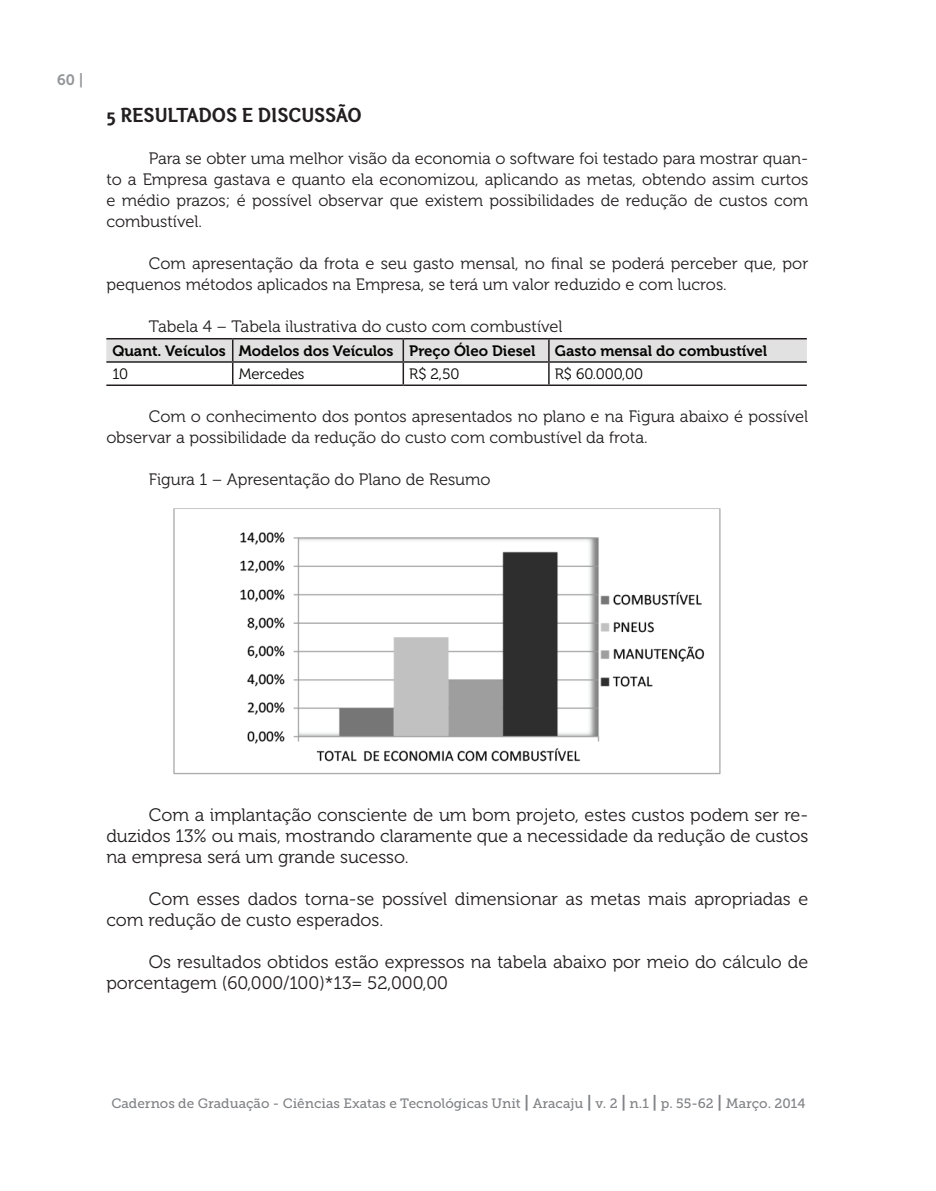
<style>
.page{position:relative;width:936px;height:1191px;background:#fff}
.page>*{position:absolute;margin:0;border:0;box-sizing:border-box;transform-origin:0 0}
.t1{font:21px "Otari Bold Limited";color:#231f20}
.t2{font:18px/21px "Museo 300";color:#231f20}
.t3{font:16.5px/21px "Museo 300";color:#231f20}
.t4{font:15px "Museo 700";color:#040503}
.t5{font:15px "Museo 300";color:#040503}
.t6{font:15px "Museo 700";color:#939598}
.t7{font:13.5px "Museo Slab 500";color:#808285}
.s1{font-family:"Museo 700";font-size:16.5px}
</style>
<div class="page">
<hr style="left:106px;top:338px;width:127px;height:1px;background:#231f20">
<hr style="left:233px;top:338px;width:170px;height:1px;background:#231f20">
<hr style="left:403px;top:338px;width:146px;height:1px;background:#231f20">
<hr style="left:549px;top:338px;width:257px;height:1px;background:#231f20">
<svg style="left:106px;top:339px;width:700px;height:45px"></svg>
<hr style="left:106px;top:384px;width:127px;height:2px;background:#231f20">
<hr style="left:233px;top:384px;width:170px;height:2px;background:#231f20">
<hr style="left:403px;top:384px;width:146px;height:2px;background:#231f20">
<hr style="left:549px;top:384px;width:257px;height:2px;background:#231f20">
<img style="left:173px;top:508px;width:548px;height:267px">
<p class="t6" style="left:57px;top:71px;width:28px">60 |</p>
<p class="t1" style="left:106px;top:102px;width:257px">5 RESULTADOS E DISCUSSÃO</p>
<p class="t3" style="left:106px;top:148px;width:703px;text-align:justify;text-indent:43px">Para se obter uma melhor visão da economia o software foi testado para mostrar quan&shy;to a Empresa gastava e quanto ela economizou, aplicando as metas, obtendo assim curtos e médio prazos; é possível observar que existem possibilidades de redução de custos com combustível.</p>
<p class="t3" style="left:106px;top:253px;width:703px;text-indent:43px">Com apresentação da frota e seu gasto mensal, no final se poderá perceber que, por pequenos métodos aplicados na Empresa, se terá um valor reduzido e com lucros.</p>
<p class="t3" style="left:149px;top:316px;width:415px">Tabela 4 – Tabela ilustrativa do custo com combustível</p>
<p class="t4" style="left:112px;top:342px;width:424px">Quant. Veículos Modelos dos Veículos Preço Óleo Diesel</p>
<p class="t4" style="left:555px;top:342px;width:214px">Gasto mensal do combustível</p>
<p class="t5" style="left:112px;top:366px;width:17px">10</p>
<p class="t5" style="left:239px;top:366px;width:67px">Mercedes</p>
<p class="t5" style="left:409px;top:366px;width:52px">R$ 2,50</p>
<p class="t5" style="left:555px;top:366px;width:90px">R$ 60.000,00</p>
<p class="t3" style="left:106px;top:406px;width:703px;text-indent:43px">Com o conhecimento dos pontos apresentados no plano e na Figura abaixo é possível observar a possibilidade da redução do custo com combustível da frota.</p>
<p class="t3" style="left:149px;top:469px;width:343px">Figura 1 – Apresentação do Plano de Resumo</p>
<p class="t2" style="left:106px;top:805px;width:703px;text-align:justify;text-indent:43px">Com a implantação consciente de um bom projeto, estes custos podem ser re&shy;duzidos 13% ou mais, mostrando claramente que a necessidade da redução de custos na empresa será um grande sucesso.</p>
<p class="t2" style="left:106px;top:889px;width:703px;text-indent:43px">Com esses dados torna-se possível dimensionar as metas mais apropriadas e com redução de custo esperados.</p>
<p class="t2" style="left:106px;top:952px;width:703px;text-indent:43px">Os resultados obtidos estão expressos na tabela abaixo por meio do cálculo de porcentagem (60,000/100)*13= 52,000,00</p>
<p class="t7" style="left:111px;top:1096px;width:695px">Cadernos de Graduação - Ciências Exatas e Tecnológicas Unit <span class="s1">|</span> Aracaju <span class="s1">|</span> v. 2 <span class="s1">|</span> n.1 <span class="s1">|</span> p. 55-62 <span class="s1">|</span> Março. 2014</p>
</div>
